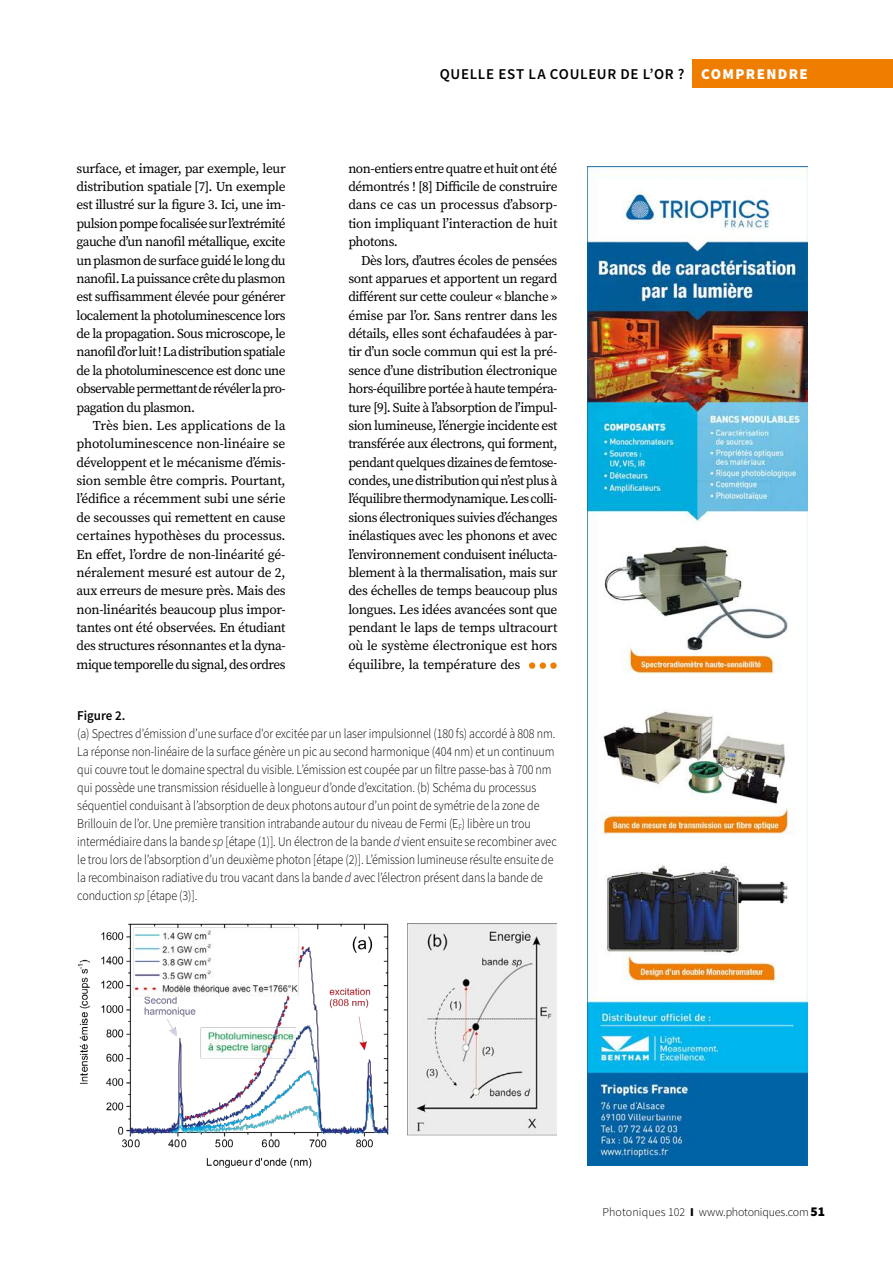
<style>
.page{position:relative;width:893px;height:1263px;background:#fff}
.page>*{position:absolute;margin:0;border:0;box-sizing:border-box;transform-origin:0 0}
.t1{font:600 15px "Source Sans Pro";letter-spacing:.045em;color:#000}
.t2{font:13.5px/18.3px "Source Serif Pro";letter-spacing:-.03em;color:#000;text-align:justify}
.t3{font:300 13.5px/18px "Source Sans Pro";letter-spacing:-.01em;color:#000;scale:.89 1}
.t4{font:600 13.5px "Source Sans Pro";color:#000;scale:.96 1}
.t5{font:300 12px "Source Sans Pro";color:#000}
.s1{font-weight:900;color:#fff}
.s2{font-style:italic}
.s3{font-weight:900}
.s4{font-weight:900;font-size:13.5px}
</style>
<div class="page">
<div style="left:693px;top:60px;width:200px;height:28px;background:#ef7d00"></div>
<img style="left:77px;top:923px;width:480px;height:245px">
<div style="left:529px;top:662px;width:6px;height:7px;background:#ef7d00;border-radius:50%"></div>
<div style="left:540px;top:662px;width:6px;height:7px;background:#ef7d00;border-radius:50%"></div>
<svg style="left:550px;top:662px;width:7px;height:7px"></svg>
<img style="left:587px;top:166px;width:221px;height:999px">
<p class="t2" style="left:77px;top:159px;width:211px">surface, et imager, par exemple, leur distribution spatiale [7]. Un exemple est illustré sur la figure 3. Ici, une im&shy;pulsion pompe focalisée sur l’extrémité gauche d’un nanofil métallique, excite un plasmon de surface guidé le long du nanofil. La puissance crête du plasmon est suffisamment élevée pour générer localement la photoluminescence lors de la propagation. Sous microscope, le nanofil d’or luit ! La distribution spatiale de la photoluminescence est donc une observable permettant de révéler la pro&shy;pagation du plasmon.</p>
<p class="t2" style="left:77px;top:416px;width:211px;text-indent:16px">Très bien. Les applications de la photoluminescence non-linéaire se développent et le mécanisme d’émis&shy;sion semble être compris. Pourtant, l’édifice a récemment subi une série de secousses qui remettent en cause certaines hypothèses du processus.<br>En effet, l’ordre de non-linéarité gé&shy;néralement mesuré est autour de 2, aux erreurs de mesure près. Mais des non-linéarités beaucoup plus impor&shy;tantes ont été observées. En étudiant des structures résonnantes et la dyna&shy;mique temporelle du signal, des ordres</p>
<p class="t1" style="left:440px;top:64px;width:369px">QUELLE EST LA COULEUR DE L’OR ? <span class="s1">COMPRENDRE</span></p>
<p class="t2" style="left:348px;top:159px;width:211px">non-entiers entre quatre et huit ont été démontrés ! [8] Difficile de construire dans ce cas un processus d’absorp&shy;tion impliquant l’interaction de huit photons.</p>
<p class="t2" style="left:348px;top:251px;width:211px;text-indent:13px">Dès lors, d’autres écoles de pensées sont apparues et apportent un regard différent sur cette couleur « blanche » émise par l’or. Sans rentrer dans les détails, elles sont échafaudées à par&shy;tir d’un socle commun qui est la pré&shy;sence d’une distribution électronique hors-équilibre portée à haute tempéra&shy;ture [9]. Suite à l’absorption de l’impul&shy;sion lumineuse, l’énergie incidente est transférée aux électrons, qui forment, pendant quelques dizaines de femtose&shy;condes, une distribution qui n’est plus à l’équilibre thermodynamique. Les colli&shy;sions électroniques suivies d’échanges inélastiques avec les phonons et avec l’environnement conduisent inélucta&shy;blement à la thermalisation, mais sur des échelles de temps beaucoup plus longues. Les idées avancées sont que pendant le laps de temps ultracourt où le système électronique est hors équilibre, la température des</p>
<p class="t4" style="left:77px;top:707px;width:52px">Figure 2.</p>
<p class="t3" style="left:77px;top:724px;width:540px">(a) Spectres d'émission d’une surface d'or excitée par un laser impulsionnel (180 fs) accordé à 808 nm.<br>La réponse non-linéaire de la surface génère un pic au second harmonique (404 nm) et un continuum qui couvre tout le domaine spectral du visible. L’émission est coupée par un filtre passe-bas à 700 nm qui possède une transmission résiduelle à longueur d’onde d’excitation. (b) Schéma du processus séquentiel conduisant à l’absorption de deux photons autour d’un point de symétrie de la zone de Brillouin de l’or. Une première transition intrabande autour du niveau de Fermi (E<sub>F</sub>) libère un trou intermédiaire dans la bande <span class="s2">sp</span> [étape (1)]. Un électron de la bande <span class="s2">d</span> vient ensuite se recombiner avec le trou lors de l’absorption d’un deuxième photon [étape (2)]. L’émission lumineuse résulte ensuite de la recombinaison radiative du trou vacant dans la bande <span class="s2">d</span> avec l’électron présent dans la bande de conduction <span class="s2">sp</span> [étape (3)].</p>
<p class="t5" style="left:602px;top:1205px;width:224px">Photoniques 102 <span class="s3">I</span> www.photoniques.com <span class="s4">51</span></p>
</div>
